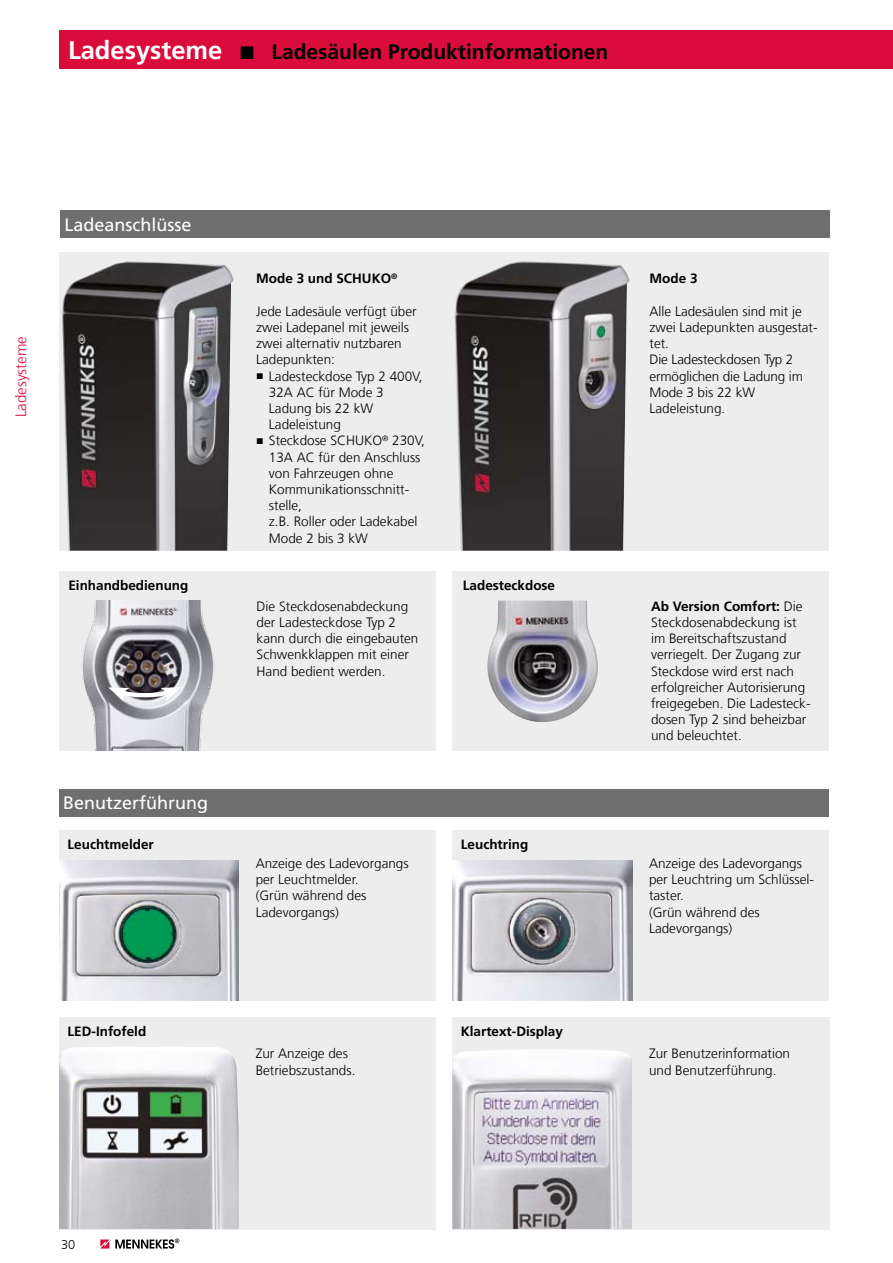
<style>
.page{position:relative;width:893px;height:1263px;background:#fff}
.page>*{position:absolute;margin:0;border:0;box-sizing:border-box;transform-origin:0 0}
.t1{font:700 25.5px "Frutiger LT Com";color:#fff}
.t2{font:700 21px "Frutiger LT Com";color:#000}
.t3{font:18px "Frutiger LT Com";color:#fff}
.t4{font:300 15px "Frutiger LT Com";color:#d90c3b}
.t5{font:300 13.5px/16.2px "Frutiger LT Com";color:#000}
.t6{font:700 13.5px "Frutiger LT Com";color:#000}
.t7{font:300 12.75px "Frutiger LT Com";color:#000}
.s1{font-weight:700}
</style>
<div class="page">
<div style="left:60px;top:253px;width:769px;height:298px;background:#ededed"></div>
<img style="left:62px;top:261px;width:172px;height:290px">
<img style="left:454px;top:261px;width:176px;height:290px">
<div style="left:60px;top:210px;width:769px;height:28px;background:#706f6f"></div>
<svg style="left:100px;top:1239px;width:9px;height:9px"></svg>
<svg style="left:115px;top:1238px;width:64px;height:11px"></svg>
<div style="left:60px;top:30px;width:833px;height:39px;background:#d90c3b"></div>
<div style="left:59px;top:789px;width:770px;height:27px;background:#706f6f"></div>
<div style="left:59px;top:830px;width:376px;height:170px;background:#ededed"></div>
<div style="left:452px;top:830px;width:377px;height:170px;background:#ededed"></div>
<img style="left:59px;top:860px;width:180px;height:140px">
<img style="left:452px;top:860px;width:180px;height:140px">
<div style="left:59px;top:1017px;width:376px;height:213px;background:#ededed"></div>
<div style="left:452px;top:1017px;width:378px;height:213px;background:#ededed"></div>
<img style="left:452px;top:1049px;width:180px;height:180px">
<div style="left:59px;top:571px;width:376px;height:179px;background:#ededed"></div>
<div style="left:452px;top:571px;width:376px;height:179px;background:#ededed"></div>
<img style="left:82px;top:601px;width:133px;height:149px">
<svg style="left:108px;top:687px;width:74px;height:15px"></svg>
<img style="left:487px;top:601px;width:111px;height:121px">
<img style="left:59px;top:1047px;width:180px;height:182px">
<h1 class="t1" style="left:68px;top:35px;width:156px">Ladesysteme</h1>
<h2 class="t2" style="left:271px;top:39px;width:338px">Ladesäulen Produktinformationen</h2>
<p class="t4" style="left:12px;top:417px;width:82px;rotate:-90deg">Ladesysteme</p>
<h3 class="t3" style="left:64px;top:214px;width:129px">Ladeanschlüsse</h3>
<p class="t6" style="left:68px;top:577px;width:122px">Einhandbedienung</p>
<h3 class="t3" style="left:63px;top:792px;width:147px">Benutzerführung</h3>
<p class="t6" style="left:256px;top:271px;width:143px">Mode 3 und SCHUKO<sup>®</sup></p>
<p class="t5" style="left:256px;top:303px;width:162px">Jede Ladesäule verfügt über zwei Ladepanel mit jeweils zwei alternativ nutzbaren<br>Ladepunkten:</p>
<p class="t5" style="left:269px;top:368px;width:155px;text-indent:-13px">▪ Ladesteckdose Typ 2 400V,<br>32A AC für Mode 3<br>Ladung bis 22 kW<br>Ladeleistung</p>
<p class="t5" style="left:269px;top:433px;width:158px;text-indent:-13px">▪ Steckdose SCHUKO<sup>®</sup> 230V,<br>13A AC für den Anschluss von Fahrzeugen ohne<br>Kommunikationsschnitt&shy;stelle,<br>z.B. Roller oder Ladekabel<br>Mode 2 bis 3 kW</p>
<p class="t5" style="left:257px;top:598px;width:163px">Die Steckdosenabdeckung der Ladesteckdose Typ 2 kann durch die eingebauten<br>Schwenkklappen mit einer<br>Hand bedient werden.</p>
<p class="t6" style="left:463px;top:577px;width:94px">Ladesteckdose</p>
<p class="t6" style="left:68px;top:836px;width:88px">Leuchtmelder</p>
<p class="t6" style="left:461px;top:836px;width:69px">Leuchtring</p>
<p class="t6" style="left:649px;top:271px;width:50px">Mode 3</p>
<p class="t5" style="left:649px;top:303px;width:170px">Alle Ladesäulen sind mit je zwei Ladepunkten ausgestat&shy;tet.<br>Die Ladesteckdosen Typ 2 ermöglichen die Ladung im<br>Mode 3 bis 22 kW<br>Ladeleistung.</p>
<p class="t5" style="left:651px;top:598px;width:161px"><span class="s1">Ab Version Comfort:</span> Die<br>Steckdosenabdeckung ist im Bereitschaftszustand verriegelt. Der Zugang zur<br>Steckdose wird erst nach erfolgreicher Autorisierung freigegeben. Die Ladesteck&shy;dosen Typ 2 sind beheizbar und beleuchtet.</p>
<p class="t5" style="left:256px;top:855px;width:155px">Anzeige des Ladevorgangs per Leuchtmelder.<br>(Grün während des<br>Ladevorgangs)</p>
<p class="t5" style="left:649px;top:855px;width:167px">Anzeige des Ladevorgangs per Leuchtring um Schlüssel&shy;taster.<br>(Grün während des<br>Ladevorgangs)</p>
<p class="t6" style="left:68px;top:1023px;width:80px">LED-Infofeld</p>
<p class="t6" style="left:461px;top:1023px;width:104px">Klartext-Display</p>
<p class="t5" style="left:256px;top:1046px;width:101px">Zur Anzeige des<br>Betriebszustands.</p>
<p class="t5" style="left:649px;top:1046px;width:143px">Zur Benutzerinformation und Benutzerführung.</p>
<p class="t7" style="left:61px;top:1237px;width:16px">30</p>
</div>
